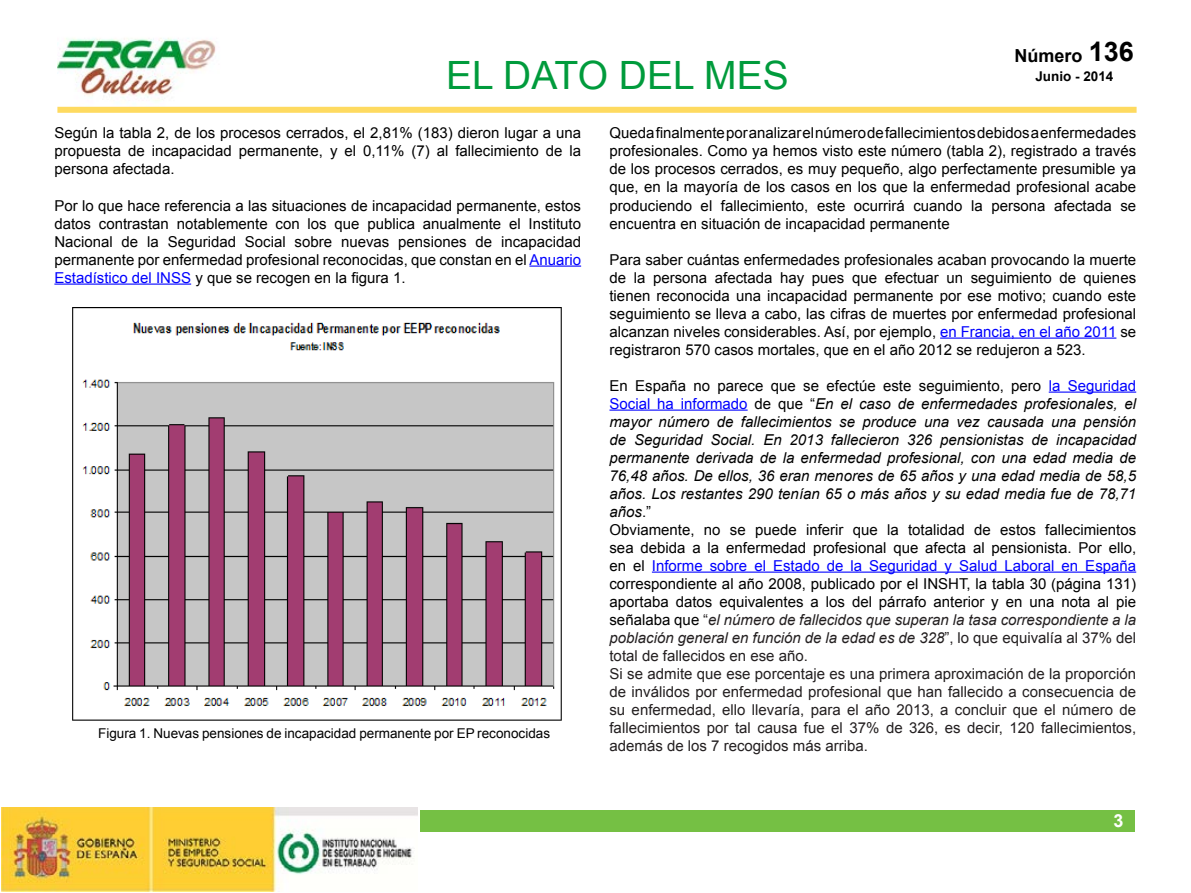
<style>
.page{position:relative;width:1191px;height:893px;background:#fff}
.page>*{position:absolute;margin:0;border:0;box-sizing:border-box;transform-origin:0 0}
.t1{font:39px "Arial";color:#009b3c}
.t2{font:700 18px "Arial";color:#000}
.t3{font:700 18px "Arial";color:#fff}
.Parrafo_normal{font:15px/18px "Arial";color:#000;text-align:justify}
.Parrafo_normal-2{font:italic 15px/18px "Arial";color:#000;text-align:justify}
.Parrafo_normal-3{font:15px/18px "Arial";color:#231f20;text-align:justify}
.Parrafo_normal-4{font:13.5px "Arial";color:#000}
.t4{font:700 13.5px "Arial";color:#000}
.s1{font-size:27px}
.s2{color:#00f}
.s3{font-style:normal}
.s4{font-style:normal;color:#00f}
.s5{color:#231f20}
.s6{font-style:italic;color:#231f20}
</style>
<div class="page">
<img style="left:57px;top:38px;width:183px;height:69px">
<img style="left:1px;top:808px;width:417px;height:83px">
<div style="left:420px;top:810px;width:714px;height:22px;background:#75c044"></div>
<div style="left:57px;top:107px;width:1079px;height:6px;background:#feda60"></div>
<hr style="left:529px;top:266px;width:52px;height:1px;background:#00f">
<hr style="left:54px;top:284px;width:137px;height:1px;background:#00f">
<hr style="left:940px;top:338px;width:176px;height:1px;background:#00f">
<hr style="left:1048px;top:392px;width:88px;height:1px;background:#00f">
<hr style="left:609px;top:410px;width:138px;height:1px;background:#00f">
<hr style="left:652px;top:572px;width:484px;height:1px;background:#00f">
<img style="left:72px;top:308px;width:490px;height:413px">
<p class="t2" style="left:1014px;top:43px;width:121px">Número <span class="s1">136</span></p>
<h1 class="t1" style="left:446px;top:50px;width:344px">EL DATO DEL MES</h1>
<p class="t4" style="left:1035px;top:67px;width:80px">Junio - 2014</p>
<p class="Parrafo_normal" style="left:54px;top:124px;width:528px">Según la tabla 2, de los procesos cerrados, el 2,81% (183) dieron lugar a una propuesta de incapacidad permanente, y el 0,11% (7) al fallecimiento de la persona afectada.</p>
<p class="Parrafo_normal" style="left:54px;top:196px;width:528px">Por lo que hace referencia a las situaciones de incapacidad permanente, estos datos contrastan notablemente con los que publica anualmente el Instituto Nacional de la Seguridad Social sobre nuevas pensiones de incapacidad permanente por enfermedad profesional reconocidas, que constan en el <span class="s2">Anuario Estadístico del INSS</span> y que se recogen en la figura 1.</p>
<p class="Parrafo_normal-4" style="left:98px;top:725px;width:453px">Figura 1. Nuevas pensiones de incapacidad permanente por EP reconocidas</p>
<p class="Parrafo_normal" style="left:609px;top:124px;width:528px">Queda finalmente por analizar el número de fallecimientos debidos a enfermedades profesionales. Como ya hemos visto este número (tabla 2), registrado a través de los procesos cerrados, es muy pequeño, algo perfectamente presumible ya que, en la mayoría de los casos en los que la enfermedad profesional acabe produciendo el fallecimiento, este ocurrirá cuando la persona afectada se encuentra en situación de incapacidad permanente</p>
<p class="Parrafo_normal" style="left:609px;top:250px;width:528px">Para saber cuántas enfermedades profesionales acaban provocando la muerte de la persona afectada hay pues que efectuar un seguimiento de quienes tienen reconocida una incapacidad permanente por ese motivo; cuando este seguimiento se lleva a cabo, las cifras de muertes por enfermedad profesional alcanzan niveles considerables. Así, por ejemplo, <span class="s2">en Francia, en el año 2011</span> se registraron 570 casos mortales, que en el año 2012 se redujeron a 523.</p>
<p class="Parrafo_normal-2" style="left:609px;top:376px;width:528px"><span class="s3">En España no parece que se efectúe este seguimiento, pero</span> <span class="s4">la Seguridad Social ha informado</span> <span class="s3">de que “</span>En el caso de enfermedades profesionales, el mayor número de fallecimientos se produce una vez causada una pensión de Seguridad Social. En 2013 fallecieron 326 pensionistas de incapacidad permanente derivada de la enfermedad profesional, con una edad media de 76,48 años. De ellos, 36 eran menores de 65 años y una edad media de 58,5 años. Los restantes 290 tenían 65 o más años y su edad media fue de 78,71 años<span class="s3">.”</span></p>
<p class="Parrafo_normal" style="left:609px;top:520px;width:528px">Obviamente, no se puede inferir que la totalidad de estos fallecimientos sea debida a la enfermedad profesional que afecta al pensionista. Por ello, en el <span class="s2">Informe sobre el Estado de la Seguridad y Salud Laboral en España </span>correspondiente al año 2008, publicado por el INSHT, la tabla 30 (página 131) aportaba datos equivalentes a los del párrafo anterior y en una nota al pie señalaba que <span class="s5">“</span><span class="s6">el número de fallecidos que superan la tasa correspondiente a la población general en función de la edad es de 328</span><span class="s5">”, lo que equivalía al 37% del total de fallecidos en ese año.</span></p>
<p class="Parrafo_normal-3" style="left:609px;top:664px;width:528px">Si se admite que ese porcentaje es una primera aproximación de la proporción de inválidos por enfermedad profesional que han fallecido a consecuencia de su enfermedad, ello llevaría, para el año 2013, a concluir que el número de fallecimientos por tal causa fue el 37% de 326, es decir, 120 fallecimientos, además de los 7 recogidos más arriba.</p>
<p class="t3" style="left:1113px;top:808px;width:12px">3</p>
</div>
